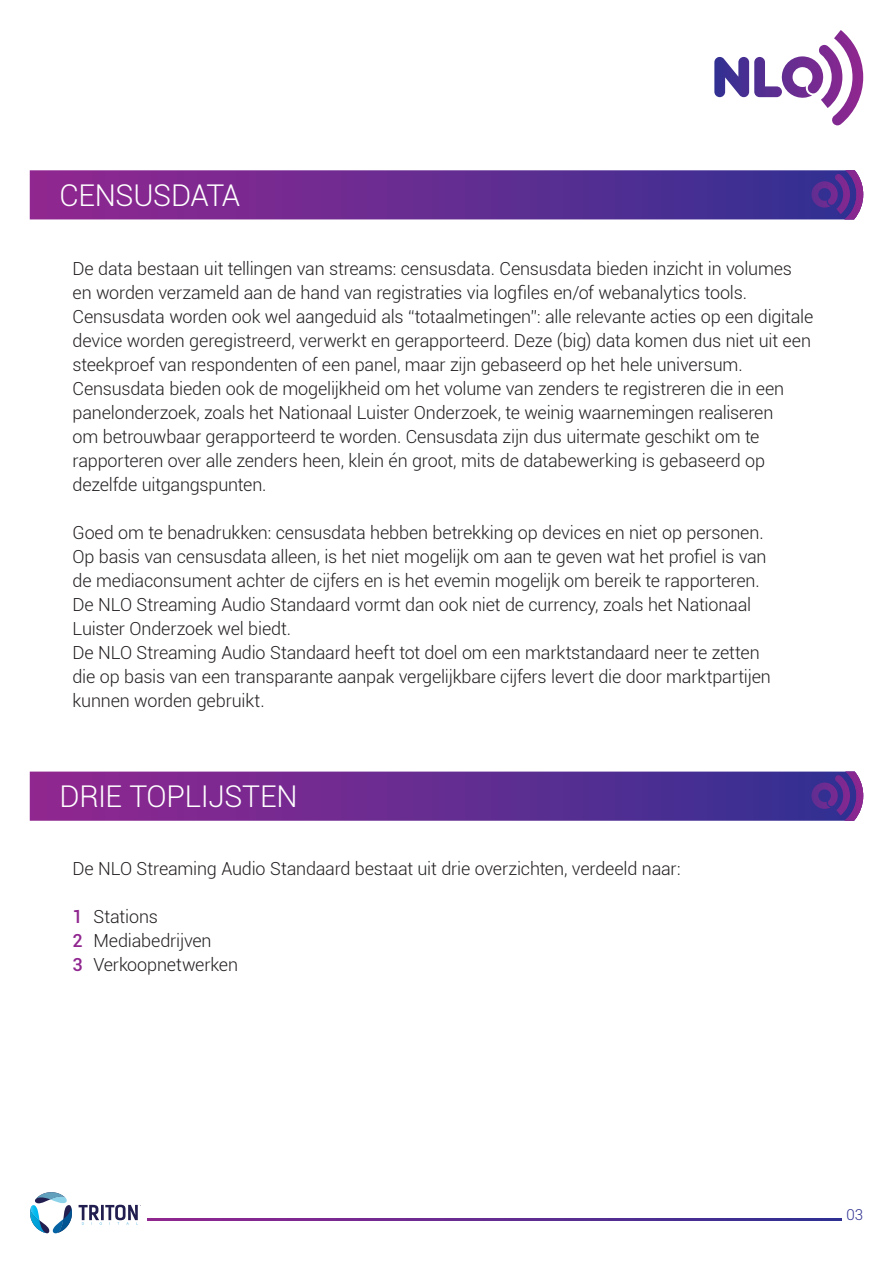
<style>
.page{position:relative;width:893px;height:1263px;background:#fff}
.page>*{position:absolute;margin:0;border:0;box-sizing:border-box;transform-origin:0 0}
.t1{font:300 30px "Roboto";letter-spacing:-.015em;color:#fff}
.t2{font:300 18px/24px "Roboto";letter-spacing:-.01em;color:#231f20}
.t3{font:300 15px "Roboto";color:#2e3092}
.s1{font-weight:500;color:#90268f}
</style>
<div class="page">
<svg style="left:714px;top:30px;width:149px;height:95px"></svg>
<svg style="left:30px;top:170px;width:833px;height:49px;background:#662d92"></svg>
<svg style="left:30px;top:1192px;width:42px;height:41px"></svg>
<svg style="left:79px;top:1205px;width:62px;height:20px"></svg>
<svg style="left:148px;top:1219px;width:693px;height:1px"></svg>
<svg style="left:30px;top:771px;width:833px;height:50px;background:#673093"></svg>
<p class="t1" style="left:60px;top:174px;width:182px">CENSUSDATA</p>
<p class="t2" style="left:72px;top:256px;width:721px">De data bestaan uit tellingen van streams: censusdata. Censusdata bieden inzicht in volumes</p>
<p class="t2" style="left:72px;top:280px;width:676px">en worden verzameld aan de hand van registraties via logfiles en/of webanalytics tools.</p>
<p class="t2" style="left:72px;top:304px;width:742px">Censusdata worden ook wel aangeduid als “totaalmetingen”: alle relevante acties op een digitale device worden geregistreerd, verwerkt en gerapporteerd. Deze (big) data komen dus niet uit een steekproef van respondenten of een panel, maar zijn gebaseerd op het hele universum.</p>
<p class="t2" style="left:72px;top:376px;width:713px">Censusdata bieden ook de mogelijkheid om het volume van zenders te registreren die in een panelonderzoek, zoals het Nationaal Luister Onderzoek, te weinig waarnemingen realiseren</p>
<p class="t2" style="left:72px;top:424px;width:688px">om betrouwbaar gerapporteerd te worden. Censusdata zijn dus uitermate geschikt om te</p>
<p class="t2" style="left:72px;top:448px;width:694px">rapporteren over alle zenders heen, klein én groot, mits de databewerking is gebaseerd op</p>
<p class="t2" style="left:72px;top:472px;width:196px">dezelfde uitgangspunten.</p>
<p class="t2" style="left:72px;top:520px;width:693px">Goed om te benadrukken: censusdata hebben betrekking op devices en niet op personen.</p>
<p class="t2" style="left:72px;top:544px;width:696px">Op basis van censusdata alleen, is het niet mogelijk om aan te geven wat het profiel is van</p>
<p class="t2" style="left:72px;top:568px;width:689px">de mediaconsument achter de cijfers en is het evemin mogelijk om bereik te rapporteren.</p>
<p class="t2" style="left:72px;top:592px;width:680px">De NLO Streaming Audio Standaard vormt dan ook niet de currency, zoals het Nationaal</p>
<p class="t2" style="left:72px;top:616px;width:220px">Luister Onderzoek wel biedt.</p>
<p class="t2" style="left:72px;top:640px;width:689px">De NLO Streaming Audio Standaard heeft tot doel om een marktstandaard neer te zetten</p>
<p class="t2" style="left:72px;top:664px;width:700px">die op basis van een transparante aanpak vergelijkbare cijfers levert die door marktpartijen</p>
<p class="t2" style="left:72px;top:688px;width:194px">kunnen worden gebruikt.</p>
<p class="t1" style="left:60px;top:776px;width:240px">DRIE TOPLIJSTEN</p>
<p class="t2" style="left:72px;top:856px;width:609px">De NLO Streaming Audio Standaard bestaat uit drie overzichten, verdeeld naar:</p>
<p class="t2" style="left:72px;top:904px;width:87px"><span class="s1">1</span> Stations</p>
<p class="t2" style="left:72px;top:928px;width:141px"><span class="s1">2</span> Mediabedrijven</p>
<p class="t2" style="left:72px;top:952px;width:167px"><span class="s1">3</span> Verkoopnetwerken</p>
<p class="t3" style="left:846px;top:1204px;width:18px">03</p>
</div>
